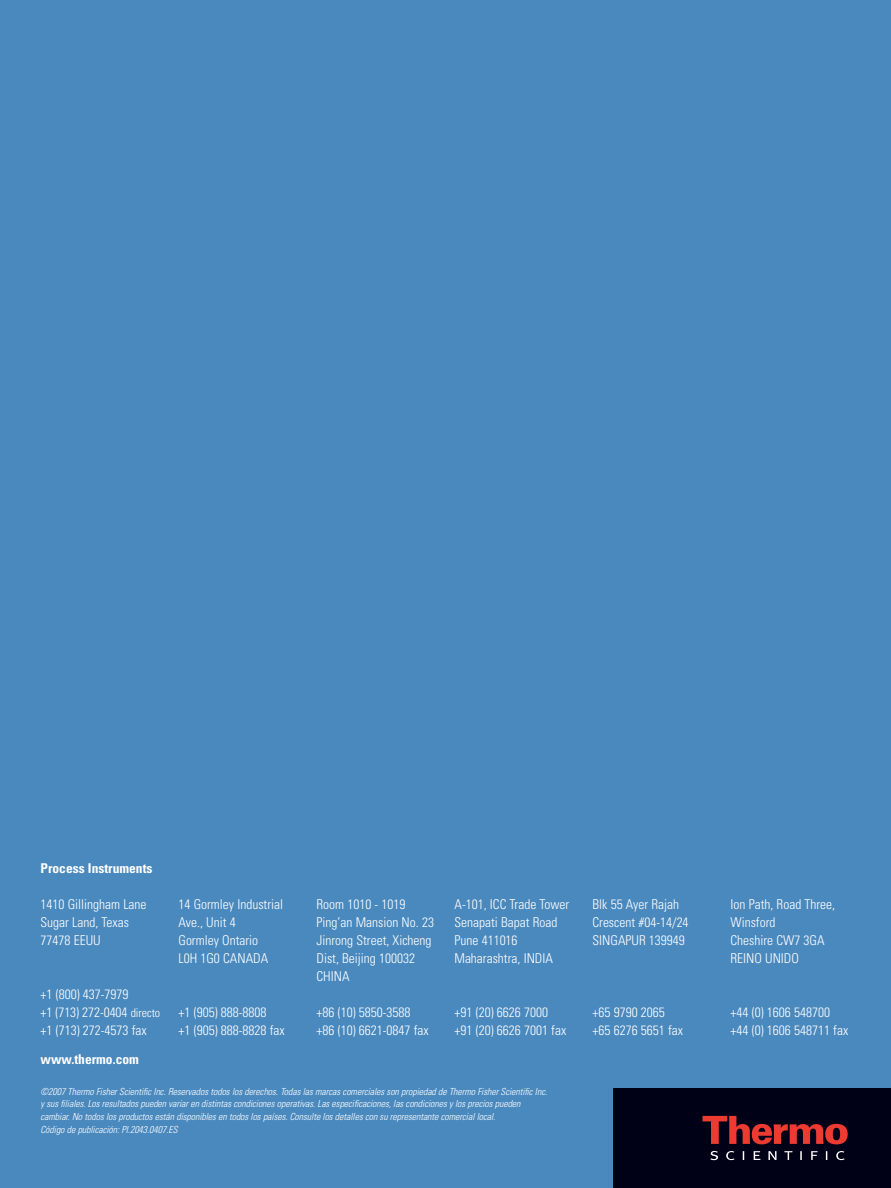
<style>
.page{position:relative;width:891px;height:1188px;background:#4a89be}
.page>*{position:absolute;margin:0;border:0;box-sizing:border-box;transform-origin:0 0}
.t1{font:300 condensed 13.5px/18px "Univers";color:#fff}
.t2{font:700 condensed 13.5px "Univers";color:#fff}
.t3{font:italic 300 condensed 9.75px/12.8px "Univers";letter-spacing:-.005em;color:#fff}
.s1{font-size:12px}
</style>
<div class="page">
<div style="left:614px;top:1088px;width:277px;height:100px;background:#000117"></div>
<svg style="left:703px;top:1116px;width:145px;height:28px"></svg>
<svg style="left:710px;top:1151px;width:135px;height:9px"></svg>
<p class="t2" style="left:40px;top:863px;width:113px">Process Instruments</p>
<p class="t1" style="left:40px;top:896px;width:108px">1410 Gillingham Lane<br>Sugar Land, Texas<br>77478 EEUU</p>
<p class="t1" style="left:40px;top:986px;width:121px">+1 (800) 437-7979<br>+1 (713) 272-0404 <span class="s1">directo </span>+1 (713) 272-4573 fax</p>
<p class="t1" style="left:178px;top:896px;width:106px">14 Gormley Industrial<br>Ave., Unit 4<br>Gormley Ontario<br>L0H 1G0 CANADA</p>
<p class="t1" style="left:178px;top:1004px;width:108px">+1 (905) 888-8808<br>+1 (905) 888-8828 fax</p>
<p class="t1" style="left:316px;top:896px;width:119px">Room 1010 - 1019<br>Ping’an Mansion No. 23<br>Jinrong Street, Xicheng<br>Dist, Beijing 100032<br>CHINA</p>
<p class="t1" style="left:316px;top:1004px;width:114px">+86 (10) 5850-3588 +86 (10) 6621-0847 fax</p>
<p class="t1" style="left:454px;top:896px;width:116px">A-101, ICC Trade Tower<br>Senapati Bapat Road<br>Pune 411016<br>Maharashtra, INDIA</p>
<p class="t1" style="left:454px;top:1004px;width:113px">+91 (20) 6626 7000 +91 (20) 6626 7001 fax</p>
<p class="t2" style="left:40px;top:1054px;width:100px">www.thermo.com</p>
<p class="t3" style="left:40px;top:1086px;width:508px">©2007 Thermo Fisher Scientific Inc. Reservados todos los derechos. Todas las marcas comerciales son propiedad de Thermo Fisher Scientific Inc. y sus filiales. Los resultados pueden variar en distintas condiciones operativas. Las especificaciones, las condiciones y los precios pueden cambiar. No todos los productos están disponibles en todos los países. Consulte los detalles con su representante comercial local.<br>Código de publicación: PI.2043.0407.ES</p>
<p class="t1" style="left:592px;top:896px;width:98px">Blk 55 Ayer Rajah<br>Crescent #04-14/24<br>SINGAPUR 139949</p>
<p class="t1" style="left:592px;top:1004px;width:92px">+65 9790 2065 +65 6276 5651 fax</p>
<p class="t1" style="left:730px;top:896px;width:106px">Ion Path, Road Three,<br>Winsford<br>Cheshire CW7 3GA<br>REINO UNIDO</p>
<p class="t1" style="left:730px;top:1004px;width:119px">+44 (0) 1606 548700 +44 (0) 1606 548711 fax</p>
</div>
